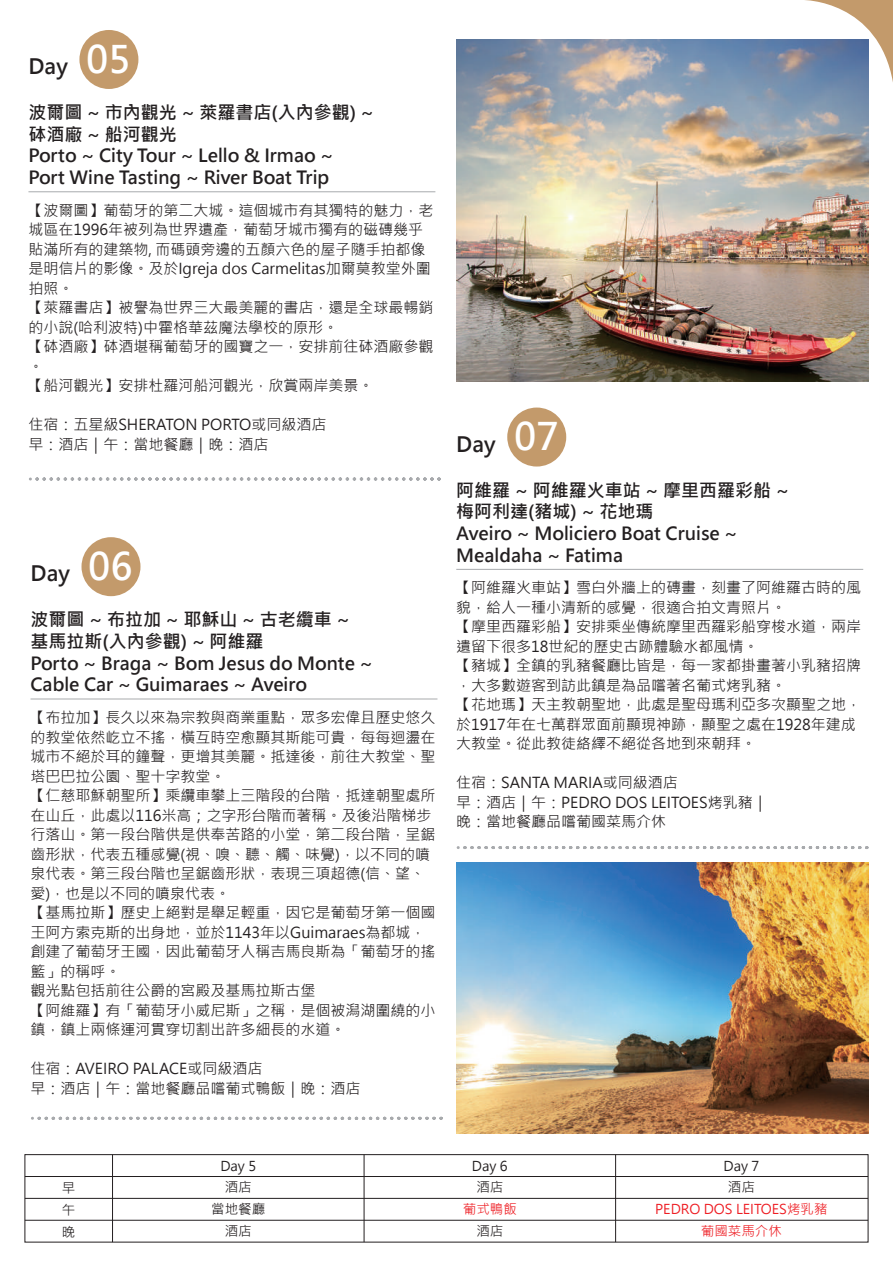
<style>
.page{position:relative;width:893px;height:1263px;background:#fff}
.page>*{position:absolute;margin:0;border:0;box-sizing:border-box;transform-origin:0 0}
.t1{font:700 21px "Microsoft Jheng Hei";color:#231f20}
.t2{font:700 18px/21.6px "Microsoft Jheng Hei";color:#231f20}
.t3{font:15px/19.5px "Microsoft Jheng Hei";color:#231f20}
.t4{font:13.5px/21.8px "Microsoft Jheng Hei";color:#231f20;text-align:center}
.t5{font:13.5px/21.8px "Microsoft Jheng Hei";color:#ee1d23;text-align:center}
.s1{font-size:37.5px;color:#fff}
</style>
<div class="page">
<svg style="left:805px;top:0;width:88px;height:83px"></svg>
<img style="left:457px;top:39px;width:411px;height:342px">
<img style="left:457px;top:862px;width:411px;height:271px">
<div style="left:79px;top:30px;width:59px;height:59px;background:#c39a6b;border-radius:50%"></div>
<hr style="left:28px;top:191px;width:407px;height:1px;background:#a8aaad">
<svg style="left:30px;top:477px;width:409px;height:3px"></svg>
<div style="left:82px;top:537px;width:58px;height:59px;background:#c39a6b;border-radius:50%"></div>
<hr style="left:31px;top:699px;width:406px;height:1px;background:#a8aaad">
<svg style="left:32px;top:1117px;width:409px;height:3px"></svg>
<div style="left:507px;top:408px;width:59px;height:58px;background:#c39a6b;border-radius:50%"></div>
<hr style="left:456px;top:569px;width:407px;height:1px;background:#a8aaad">
<svg style="left:458px;top:846px;width:409px;height:3px"></svg>
<div style="left:25px;top:1154px;width:843px;height:88px;border:1px solid #231f20"></div>
<hr style="left:25px;top:1220px;width:843px;height:1px;background:#231f20">
<hr style="left:25px;top:1198px;width:843px;height:1px;background:#231f20">
<hr style="left:25px;top:1176px;width:843px;height:1px;background:#231f20">
<hr style="left:615px;top:1154px;width:1px;height:88px;background:#231f20">
<hr style="left:364px;top:1154px;width:1px;height:88px;background:#231f20">
<hr style="left:112px;top:1154px;width:1px;height:88px;background:#231f20">
<h1 class="t1" style="left:28px;top:53px;width:104px">Day <span class="s1">05</span></h1>
<p class="t2" style="left:28px;top:102px;width:347px">波爾圖 ~ 市內觀光 ~ 萊羅書店(入內參觀) ~砵酒廠 ~ 船河觀光<br>Porto ~ City Tour ~ Lello &amp; Irmao ~<br>Port Wine Tasting ~ River Boat Trip</p>
<p class="t3" style="left:28px;top:201px;width:407px">【波爾圖】葡萄牙的第二大城。這個城市有其獨特的魅力，老城區在1996年被列為世界遺產，葡萄牙城市獨有的磁磚幾乎貼滿所有的建築物, 而碼頭旁邊的五顏六色的屋子隨手拍都像是明信片的影像。及於Igreja dos Carmelitas加爾莫教堂外圍拍照。<br>【萊羅書店】被譽為世界三大最美麗的書店，還是全球最暢銷的小說(哈利波特)中霍格華茲魔法學校的原形。<br>【砵酒廠】砵酒堪稱葡萄牙的國寶之一，安排前往砵酒廠參觀。<br>【船河觀光】安排杜羅河船河觀光，欣賞兩岸美景。</p>
<p class="t3" style="left:28px;top:415px;width:300px">住宿：五星級SHERATON PORTO或同級酒店早：酒店｜午：當地餐廳｜晚：酒店</p>
<h1 class="t1" style="left:31px;top:560px;width:104px">Day <span class="s1">06</span></h1>
<p class="t2" style="left:31px;top:609px;width:344px">波爾圖 ~ 布拉加 ~ 耶穌山 ~ 古老纜車 ~<br>基馬拉斯(入內參觀) ~ 阿維羅<br>Porto ~ Braga ~ Bom Jesus do Monte ~<br>Cable Car ~ Guimaraes ~ Aveiro</p>
<p class="t3" style="left:30px;top:708px;width:407px">【布拉加】長久以來為宗教與商業重點，眾多宏偉且歷史悠久的教堂依然屹立不搖，橫互時空愈顯其斯能可貴，每每迴盪在城市不絕於耳的鐘聲，更增其美麗。抵達後，前往大教堂、聖塔巴巴拉公園、聖十字教堂。<br>【仁慈耶穌朝聖所】乘纜車攀上三階段的台階，抵達朝聖處所在山丘，此處以116米高；之字形台階而著稱。及後沿階梯步行落山。第一段台階供是供奉苦路的小堂，第二段台階，呈鋸齒形狀，代表五種感覺(視、嗅、聽、觸、味覺)，以不同的噴泉代表。第三段台階也呈鋸齒形狀，表現三項超德(信、望、愛)，也是以不同的噴泉代表。<br>【基馬拉斯】歷史上絕對是舉足輕重，因它是葡萄牙第一個國王阿方索克斯的出身地，並於1143年以Guimaraes為都城，創建了葡萄牙王國，因此葡萄牙人稱吉馬良斯為「葡萄牙的搖籃」的稱呼。<br>觀光點包括前往公爵的宮殿及基馬拉斯古堡<br>【阿維羅】有「葡萄牙小威尼斯」之稱，是個被潟湖圍繞的小鎮，鎮上兩條運河貫穿切割出許多細長的水道。</p>
<p class="t3" style="left:30px;top:1059px;width:332px">住宿：AVEIRO PALACE或同級酒店<br>早：酒店｜午：當地餐廳品嚐葡式鴨飯｜晚：酒店</p>
<h1 class="t1" style="left:456px;top:431px;width:104px">Day <span class="s1">07</span></h1>
<p class="t2" style="left:456px;top:479px;width:334px">阿維羅 ~ 阿維羅火車站 ~ 摩里西羅彩船 ~梅阿利達(豬城) ~ 花地瑪<br>Aveiro ~ Moliciero Boat Cruise ~<br>Mealdaha ~ Fatima</p>
<p class="t3" style="left:456px;top:578px;width:406px">【阿維羅火車站】雪白外牆上的磚畫，刻畫了阿維羅古時的風貌，給人一種小清新的感覺，很適合拍文青照片。<br>【摩里西羅彩船】安排乘坐傳統摩里西羅彩船穿梭水道，兩岸遺留下很多18世紀的歷史古跡體驗水都風情。<br>【豬城】全鎮的乳豬餐廳比皆是，每一家都掛畫著小乳豬招牌，大多數遊客到訪此鎮是為品嚐著名葡式烤乳豬。<br>【花地瑪】天主教朝聖地，此處是聖母瑪利亞多次顯聖之地，於1917年在七萬群眾面前顯現神跡，顯聖之處在1928年建成大教堂。從此教徒絡繹不絕從各地到來朝拜。</p>
<p class="t3" style="left:456px;top:773px;width:313px">住宿：SANTA MARIA或同級酒店<br>早：酒店｜午：PEDRO DOS LEITOES烤乳豬｜晚：當地餐廳品嚐葡國菜馬介休</p>
<p class="t4" style="left:62px;top:1177px;width:15px;text-align:justify">早午晚</p>
<p class="t4" style="left:211px;top:1155px;width:55px">Day 5<br>酒店<br>當地餐廳酒店</p>
<p class="t4" style="left:472px;top:1155px;width:37px">Day 6酒店</p>
<p class="t5" style="left:463px;top:1198px;width:55px">葡式鴨飯</p>
<p class="t4" style="left:476px;top:1220px;width:28px">酒店</p>
<p class="t4" style="left:723px;top:1155px;width:37px">Day 7酒店</p>
<p class="t5" style="left:655px;top:1198px;width:174px">PEDRO DOS LEITOES烤乳豬葡國菜馬介休</p>
</div>
